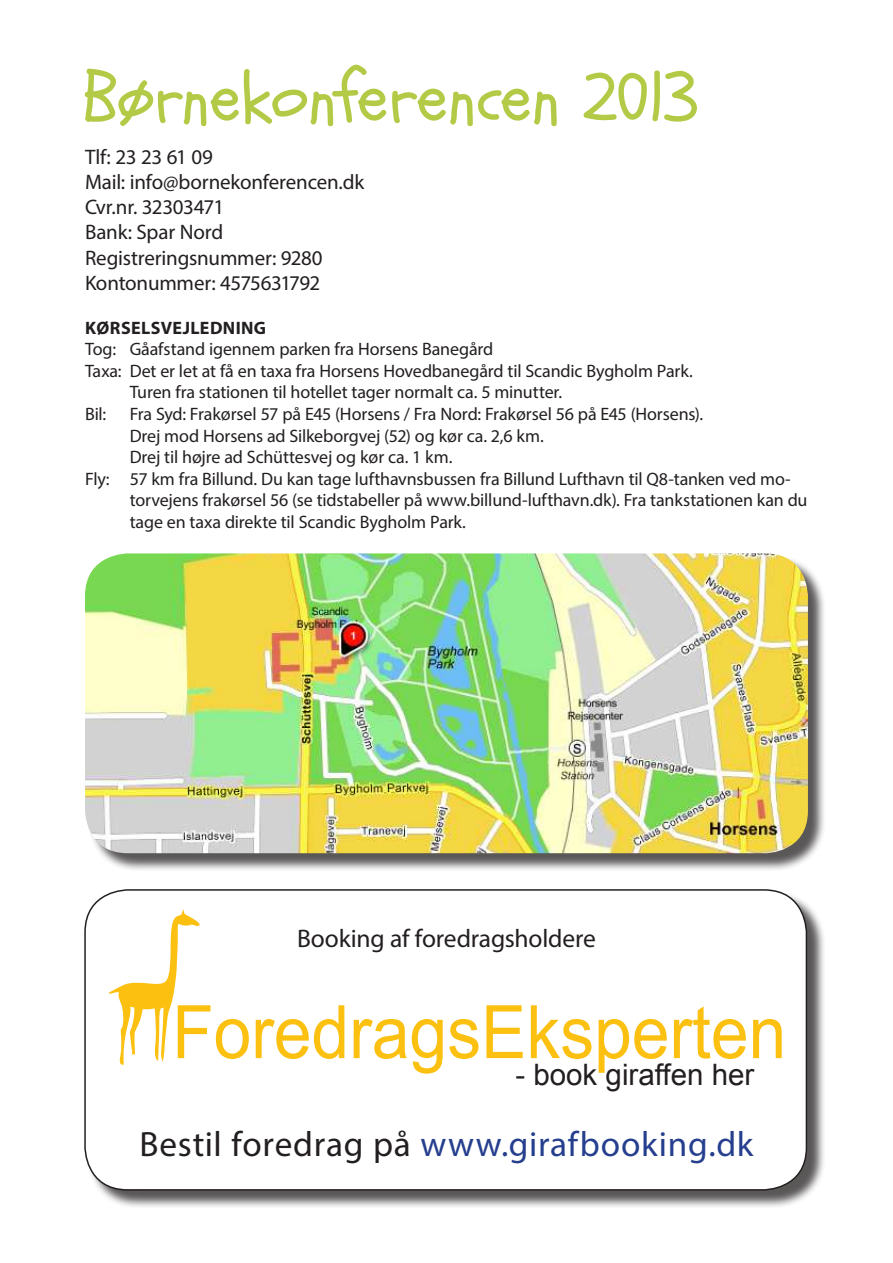
<style>
.page{position:relative;width:893px;height:1263px;background:#fff}
.page>*{position:absolute;margin:0;border:0;box-sizing:border-box;transform-origin:0 0}
.t1{font:73.8px "Arial";color:#fcc011;scale:.92 1}
.t2{font:70.5px "Schoolbell";letter-spacing:-.01em;color:#b2ca45}
.t3{font:35.25px "Myriad Pro";letter-spacing:.02em;color:#253f8e}
.t4{font:29.55px "Arial";color:#231f20}
.t5{font:25.5px "Myriad Pro";letter-spacing:-.01em;color:#231f20}
.t6{font:21px/25.2px "Myriad Pro";letter-spacing:-.01em;color:#231f20}
.t7{font:18px "Myriad Pro";letter-spacing:-.005em;color:#231f20}
.t8{font:700 18px "Myriad Pro";letter-spacing:.02em;color:#231f20}
.s1{color:#231f20}
</style>
<div class="page">
<div style="left:87px;top:891px;width:739px;height:318px;background:#231f20;opacity:.75"></div>
<div style="left:85px;top:890px;width:721px;height:300px;background:#fff;border-radius:43px"></div>
<svg style="left:109px;top:909px;width:91px;height:156px"></svg>
<div style="left:87px;top:556px;width:740px;height:316px;background:#231f20;opacity:.75"></div>
<img style="left:85px;top:553px;width:723px;height:300px">
<h2 class="t2" style="left:82px;top:56px;width:618px">Børnekonferencen 2013</h2>
<p class="t6" style="left:85px;top:146px;width:281px">Tlf: 23 23 61 09<br>Mail: info@bornekonferencen.dk<br>Cvr.nr. 32303471<br>Bank: Spar Nord<br>Registreringsnummer: 9280<br>Kontonummer: 4575631792</p>
<p class="t8" style="left:85px;top:320px;width:183px">KØRSELSVEJLEDNING</p>
<p class="t7" style="left:85px;top:342px;width:410px">Tog: Gåafstand igennem parken fra Horsens Banegård</p>
<p class="t7" style="left:85px;top:364px;width:609px">Taxa: Det er let at få en taxa fra Horsens Hovedbanegård til Scandic Bygholm Park.</p>
<p class="t7" style="left:130px;top:385px;width:434px">Turen fra stationen til hotellet tager normalt ca. 5 minutter.</p>
<p class="t7" style="left:85px;top:407px;width:23px">Bil:</p>
<p class="t7" style="left:130px;top:407px;width:575px">Fra Syd: Frakørsel 57 på E45 (Horsens / Fra Nord: Frakørsel 56 på E45 (Horsens).</p>
<p class="t7" style="left:130px;top:428px;width:416px">Drej mod Horsens ad Silkeborgvej (52) og kør ca. 2,6 km.</p>
<p class="t7" style="left:130px;top:450px;width:324px">Drej til højre ad Schüttesvej og kør ca. 1 km.</p>
<p class="t7" style="left:85px;top:472px;width:707px">Fly: 57 km fra Billund. Du kan tage lufthavnsbussen fra Billund Lufthavn til Q8-tanken ved mo-</p>
<p class="t7" style="left:130px;top:493px;width:679px">torvejens frakørsel 56 (se tidstabeller på www.billund-lufthavn.dk). Fra tankstationen kan du</p>
<p class="t7" style="left:130px;top:515px;width:338px">tage en taxa direkte til Scandic Bygholm Park.</p>
<h3 class="t5" style="left:297px;top:928px;width:300px">Booking af foredragsholdere</h3>
<h1 class="t1" style="left:172px;top:1004px;width:669px">ForedragsEksperten</h1>
<h3 class="t4" style="left:515px;top:1064px;width:241px">- book giraffen her</h3>
<h3 class="t3" style="left:140px;top:1130px;width:615px"><span class="s1">Bestil foredrag på</span> www.girafbooking.dk</h3>
</div>
